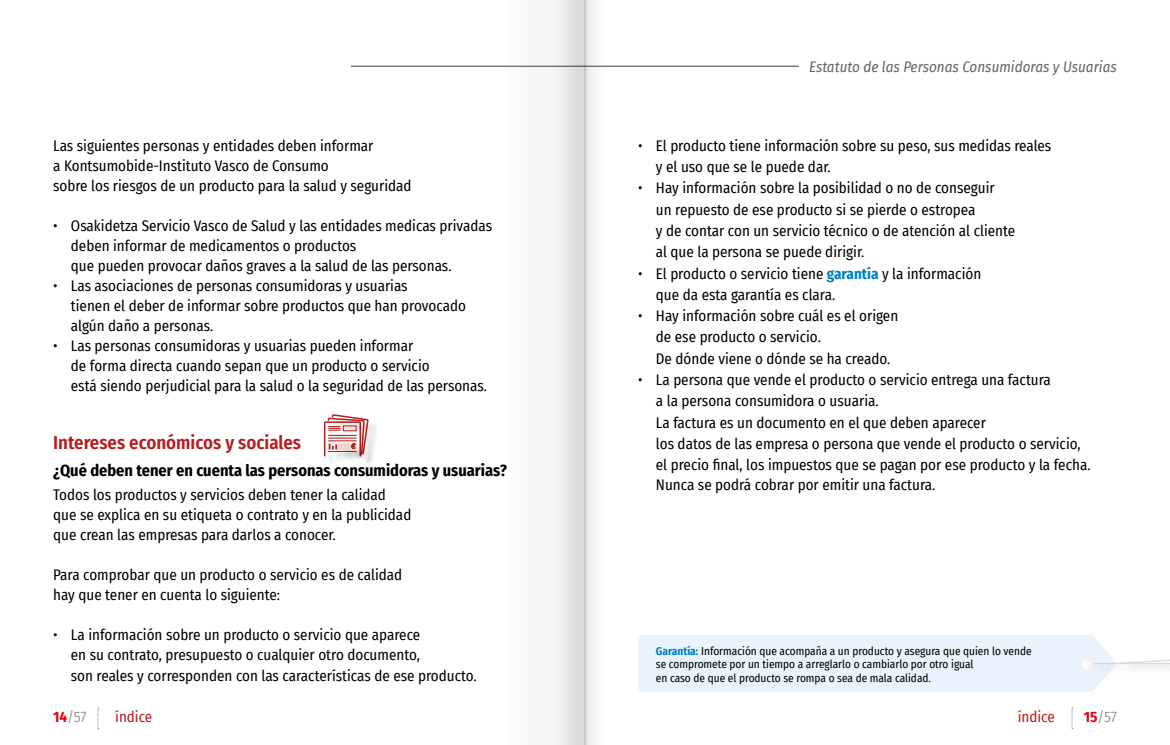
<style>
.page{position:relative;width:1170px;height:745px;background:#fff}
.page>*{position:absolute;margin:0;border:0;box-sizing:border-box;transform-origin:0 0}
.t1{font:600 18.75px "Fira Sans Condensed";color:#b51f1f}
.t2{font:700 16.25px "Fira Sans Condensed";color:#000}
.t3{font:15px/20px "Fira Sans Condensed";color:#000}
.t4{font:italic 15px "Fira Sans Condensed";color:#666665}
.t5{font:15px "Fira Sans Condensed";color:#b51f1f}
.t6{font:15px "Fira Sans Condensed";color:#9d9d9c}
.t7{font:11.25px/13.5px "Fira Sans Condensed";color:#000}
.s1{font-weight:700;color:#0081c2}
.s2{font-weight:700;color:#e30613}
</style>
<div class="page">
<div style="left:584px;top:0;width:46px;height:744px;background:linear-gradient(to right,#efefef,#fff)"></div>
<div style="left:472px;top:0;width:113px;height:744px;background:linear-gradient(to right,#fff,#e4e4e4)"></div>
<hr style="left:351px;top:66px;width:447px;height:1px;background:#666665">
<svg style="left:98px;top:707px;width:1px;height:22px"></svg>
<svg style="left:1071px;top:707px;width:1px;height:22px"></svg>
<div style="left:638px;top:635px;width:475px;height:56px;background:#eaf2fb"></div>
<div style="left:1068px;top:648px;width:37px;height:24px;background:linear-gradient(to bottom,#eaf2fb,#f0f5fa)"></div>
<div style="left:1090px;top:659px;width:79px;height:15px;background:#000;opacity:.17"></div>
<hr style="left:1093px;top:662px;width:76px;height:1px;background:#dadada">
<div style="left:327px;top:424px;width:45px;height:42px;background:#f7f7f7"></div>
<div style="left:331px;top:421px;width:44px;height:44px;background:#fafafa"></div>
<div style="left:335px;top:417px;width:44px;height:47px;background:#000;opacity:.19"></div>
<div style="left:332px;top:454px;width:35px;height:8px;background:#f9f9f9"></div>
<div style="left:341px;top:446px;width:26px;height:14px;background:#e9e9e9"></div>
<div style="left:335px;top:449px;width:9px;height:11px;background:#f1f1f1"></div>
<div style="left:339px;top:447px;width:9px;height:13px;background:#efefef"></div>
<div style="left:354px;top:447px;width:12px;height:12px;background:#e5e5e5"></div>
<svg style="left:323px;top:414px;width:46px;height:43px"></svg>
<p class="t3" style="left:53px;top:136px;width:360px">Las siguientes personas y entidades deben informar<br>a Kontsumobide-Instituto Vasco de Consumo<br>sobre los riesgos de un producto para la salud y seguridad</p>
<p class="t3" style="left:71px;top:216px;width:422px;text-indent:-18px">• Osakidetza Servicio Vasco de Salud y las entidades medicas privadas deben informar de medicamentos o productos<br>que pueden provocar daños graves a la salud de las personas ⸀</p>
<p class="t3" style="left:71px;top:276px;width:396px;text-indent:-18px">• Las asociaciones de personas consumidoras y usuarias<br>tienen el deber de informar sobre productos que han provocado algún daño a personas ⸀</p>
<p class="t3" style="left:71px;top:336px;width:417px;text-indent:-18px">• Las personas consumidoras y usuarias pueden informar<br>de forma directa cuando sepan que un producto o servicio<br>está siendo perjudicial para la salud o la seguridad de las personas ⸀</p>
<p class="t1" style="left:53px;top:431px;width:249px">Intereses económicos y sociales</p>
<p class="t2" style="left:53px;top:460px;width:455px">¿Qué deben tener en cuenta las personas consumidoras y usuarias?</p>
<p class="t3" style="left:53px;top:484px;width:359px">Todos los productos y servicios deben tener la calidad que se explica en su etiqueta o contrato y en la publicidad que crean las empresas para darlos a conocer ⸀</p>
<p class="t3" style="left:53px;top:564px;width:350px">Para comprobar que un producto o servicio es de calidad hay que tener en cuenta lo siguiente:</p>
<p class="t3" style="left:71px;top:624px;width:407px;line-height:20.6px;text-indent:-18px">• La información sobre un producto o servicio que aparece<br>en su contrato, presupuesto o cualquier otro documento,<br>son reales y corresponden con las características de ese producto ⸀</p>
<p class="t4" style="left:809px;top:60px;width:309px">Estatuto de las Personas Consumidoras y Usuarias</p>
<p class="t3" style="left:656px;top:135px;width:397px;line-height:21.2px;text-indent:-18px">• El producto tiene información sobre su peso, sus medidas reales y el uso que se le puede dar ⸀</p>
<p class="t3" style="left:656px;top:178px;width:361px;line-height:21.2px;text-indent:-18px">• Hay información sobre la posibilidad o no de conseguir<br>un repuesto de ese producto si se pierde o estropea<br>y de contar con un servicio técnico o de atención al cliente al que la persona se puede dirigir ⸀</p>
<p class="t3" style="left:656px;top:263px;width:327px;line-height:21.2px;text-indent:-18px">• El producto o servicio tiene <span class="s1">garantía</span> y la información que da esta garantía es clara ⸀</p>
<p class="t3" style="left:656px;top:305px;width:244px;line-height:21.2px;text-indent:-18px">• Hay información sobre cuál es el origen de ese producto o servicio ⸀<br>De dónde viene o dónde se ha creado ⸀</p>
<p class="t3" style="left:656px;top:369px;width:436px;line-height:21px;text-indent:-18px">• La persona que vende el producto o servicio entrega una factura<br>a la persona consumidora o usuaria ⸀<br>La factura es un documento en el que deben aparecer<br>los datos de las empresa o persona que vende el producto o servicio, el precio 昀椀nal, los impuestos que se pagan por ese producto y la fecha.<br>Nunca se podrá cobrar por emitir una factura ⸀</p>
<p class="t7" style="left:656px;top:644px;width:377px"><span class="s1">Garantía:</span> Información que acompaña a un producto y asegura que quien lo vende se compromete por un tiempo a arreglarlo o cambiarlo por otro igual<br>en caso de que el producto se rompa o sea de mala calidad ⸀</p>
<p class="t6" style="left:53px;top:708px;width:35px"><span class="s2">14</span>/57</p>
<p class="t5" style="left:115px;top:708px;width:39px">índice</p>
<p class="t5" style="left:1017px;top:708px;width:39px">índice</p>
<p class="t6" style="left:1083px;top:708px;width:35px"><span class="s2">15</span>/57</p>
</div>
